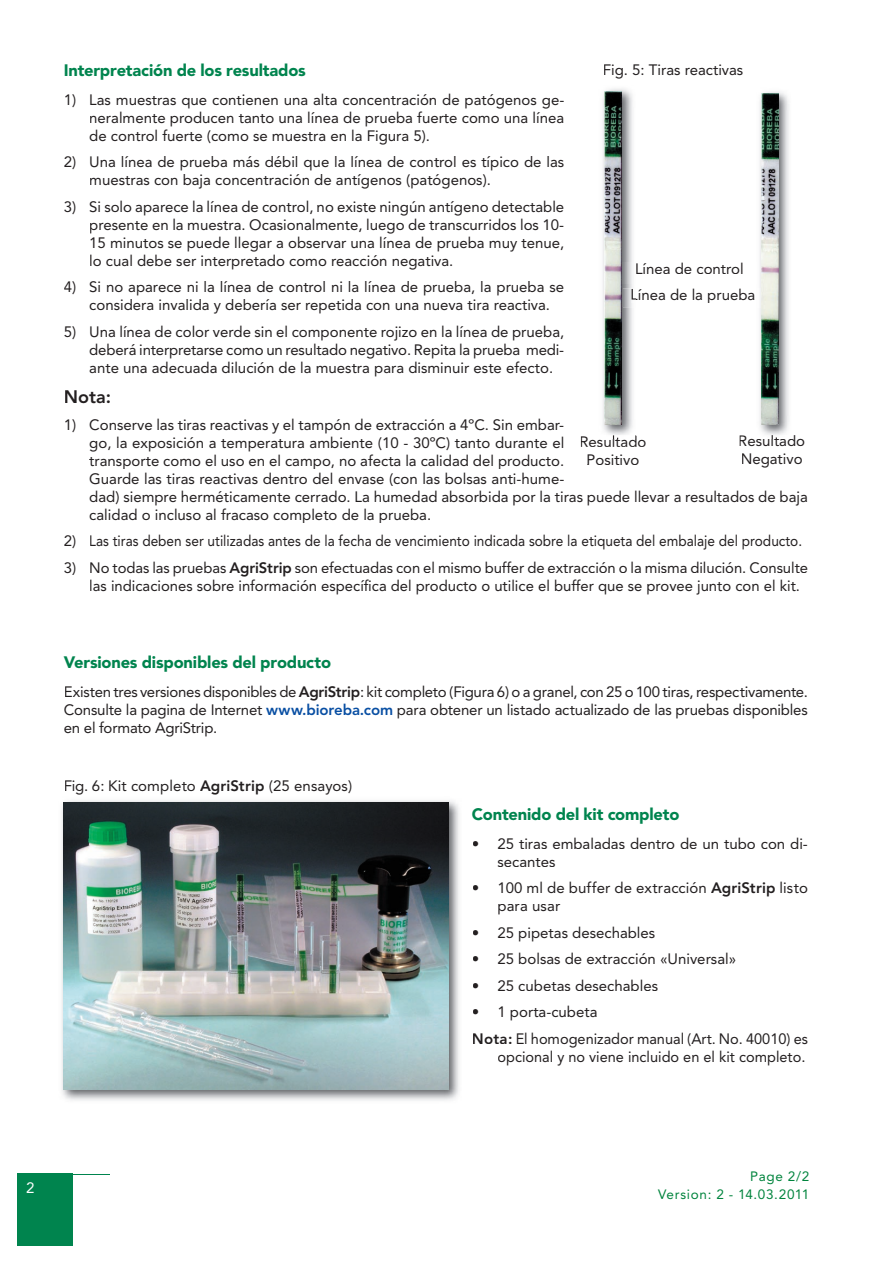
<style>
.page{position:relative;width:893px;height:1263px;background:#fff}
.page>*{position:absolute;margin:0;border:0;box-sizing:border-box;transform-origin:0 0}
.t1{font:800 18px "Avenir LT Std";color:#231f20}
.t2{font:900 16.5px "Avenir LT Std";letter-spacing:-.01em;color:#00844e}
.t3{font:15px/18px "Avenir LT Std";color:#231f20}
.t4{font:15px "Avenir LT Std";color:#fff}
.t5{font:13.5px/18px "Avenir LT Std";letter-spacing:.05em;color:#00843d;text-align:right}
.s1{font-weight:800}
.s2{font-weight:800;color:#094fa3}
</style>
<div class="page">
<hr style="left:20px;top:1174px;width:89px;height:1px;background:#00844e">
<div style="left:17px;top:1174px;width:55px;height:72px;background:#00844e"></div>
<img style="left:61px;top:800px;width:398px;height:301px">
<img style="left:64px;top:802px;width:384px;height:287px">
<img style="left:603px;top:88px;width:30px;height:347px">
<img style="left:612px;top:435px;width:24px;height:3px">
<img style="left:622px;top:262px;width:11px;height:22px">
<img style="left:623px;top:288px;width:10px;height:19px">
<img style="left:632px;top:288px;width:4px;height:15px">
<img style="left:604px;top:91px;width:18px;height:333px">
<img style="left:759px;top:91px;width:30px;height:344px">
<img style="left:762px;top:93px;width:16px;height:331px">
<svg style="left:759px;top:262px;width:4px;height:45px"></svg>
<p class="t2" style="left:64px;top:61px;width:243px">Interpretación de los resultados</p>
<p class="t3" style="left:89px;top:91px;width:476px;text-align:justify;text-indent:-26px">1) Las muestras que contienen una alta concentración de patógenos ge&shy;neralmente producen tanto una línea de prueba fuerte como una línea de control fuerte (como se muestra en la Figura 5).</p>
<p class="t3" style="left:89px;top:153px;width:476px;text-indent:-26px">2) Una línea de prueba más débil que la línea de control es típico de las muestras con baja concentración de antígenos (patógenos).</p>
<p class="t3" style="left:89px;top:198px;width:476px;text-align:justify;text-indent:-26px">3) Si solo aparece la línea de control, no existe ningún antígeno detectable presente en la muestra. Ocasionalmente, luego de transcurridos los 10- 15 minutos se puede llegar a observar una línea de prueba muy tenue, lo cual debe ser interpretado como reacción negativa.</p>
<p class="t3" style="left:89px;top:278px;width:476px;text-indent:-26px">4) Si no aparece ni la línea de control ni la línea de prueba, la prueba se considera invalida y debería ser repetida con una nueva tira reactiva.</p>
<p class="t3" style="left:89px;top:323px;width:476px;text-align:justify;text-indent:-26px">5) Una línea de color verde sin el componente rojizo en la línea de prueba, deberá interpretarse como un resultado negativo. Repita la prueba medi&shy;ante una adecuada dilución de la muestra para disminuir este efecto.</p>
<p class="t1" style="left:64px;top:386px;width:49px">Nota:</p>
<p class="t3" style="left:89px;top:415px;width:720px;text-indent:-26px">1) Conserve las tiras reactivas y el tampón de extracción a 4ºC. Sin embar-<br>go, la exposición a temperatura ambiente (10 - 30ºC) tanto durante el<br>transporte como el uso en el campo, no afecta la calidad del producto.<br>Guarde las tiras reactivas dentro del envase (con las bolsas anti-hume-<br>dad) siempre herméticamente cerrado. La humedad absorbida por la tiras puede llevar a resultados de baja calidad o incluso al fracaso completo de la prueba.</p>
<p class="t3" style="left:64px;top:532px;width:740px">2) Las tiras deben ser utilizadas antes de la fecha de vencimiento indicada sobre la etiqueta del embalaje del producto.</p>
<p class="t3" style="left:89px;top:558px;width:720px;text-indent:-26px">3) No todas las pruebas <span class="s1">AgriStrip</span> son efectuadas con el mismo buffer de extracción o la misma dilución. Consulte las indicaciones sobre información específica del producto o utilice el buffer que se provee junto con el kit.</p>
<p class="t3" style="left:603px;top:61px;width:142px">Fig. 5: Tiras reactivas</p>
<p class="t3" style="left:630px;top:256px;width:127px;line-height:26px;text-align:center">Línea de control<br>Línea de la prueba</p>
<p class="t3" style="left:579px;top:433px;width:68px;text-align:center">Resultado<br>Positivo</p>
<p class="t3" style="left:738px;top:432px;width:68px">Resultado<br>Negativo</p>
<p class="t2" style="left:64px;top:652px;width:269px">Versiones disponibles del producto</p>
<p class="t3" style="left:64px;top:683px;width:746px;text-align:justify">Existen tres versiones disponibles de <span class="s1">AgriStrip</span>: kit completo (Figura 6) o a granel, con 25 o 100 tiras, respectivamente.<br>Consulte la pagina de Internet <span class="s2">www.bioreba.com</span> para obtener un listado actualizado de las pruebas disponibles en el formato AgriStrip.</p>
<p class="t3" style="left:64px;top:776px;width:290px">Fig. 6: Kit completo <span class="s1">AgriStrip</span> (25 ensayos)</p>
<p class="t2" style="left:472px;top:804px;width:209px">Contenido del kit completo</p>
<p class="t3" style="left:497px;top:835px;width:312px;text-indent:-26px">• 25 tiras embaladas dentro de un tubo con di&shy;secantes</p>
<p class="t3" style="left:497px;top:879px;width:312px;text-indent:-26px">• 100 ml de buffer de extracción <span class="s1">AgriStrip</span> listo para usar</p>
<p class="t3" style="left:472px;top:924px;width:185px">• 25 pipetas desechables</p>
<p class="t3" style="left:472px;top:950px;width:266px">• 25 bolsas de extracción «Universal»</p>
<p class="t3" style="left:472px;top:977px;width:188px">• 25 cubetas desechables</p>
<p class="t3" style="left:472px;top:999px;width:337px;line-height:26.5px">• 1 porta-cubeta<br><span class="s1">Nota:</span> El homogenizador manual (Art. No. 40010) es</p>
<p class="t3" style="left:497px;top:1048px;width:309px">opcional y no viene incluido en el kit completo.</p>
<p class="t4" style="left:26px;top:1179px;width:10px">2</p>
<p class="t5" style="left:658px;top:1167px;width:153px">Page 2/2<br>Version: 2 - 14.03.2011</p>
</div>
